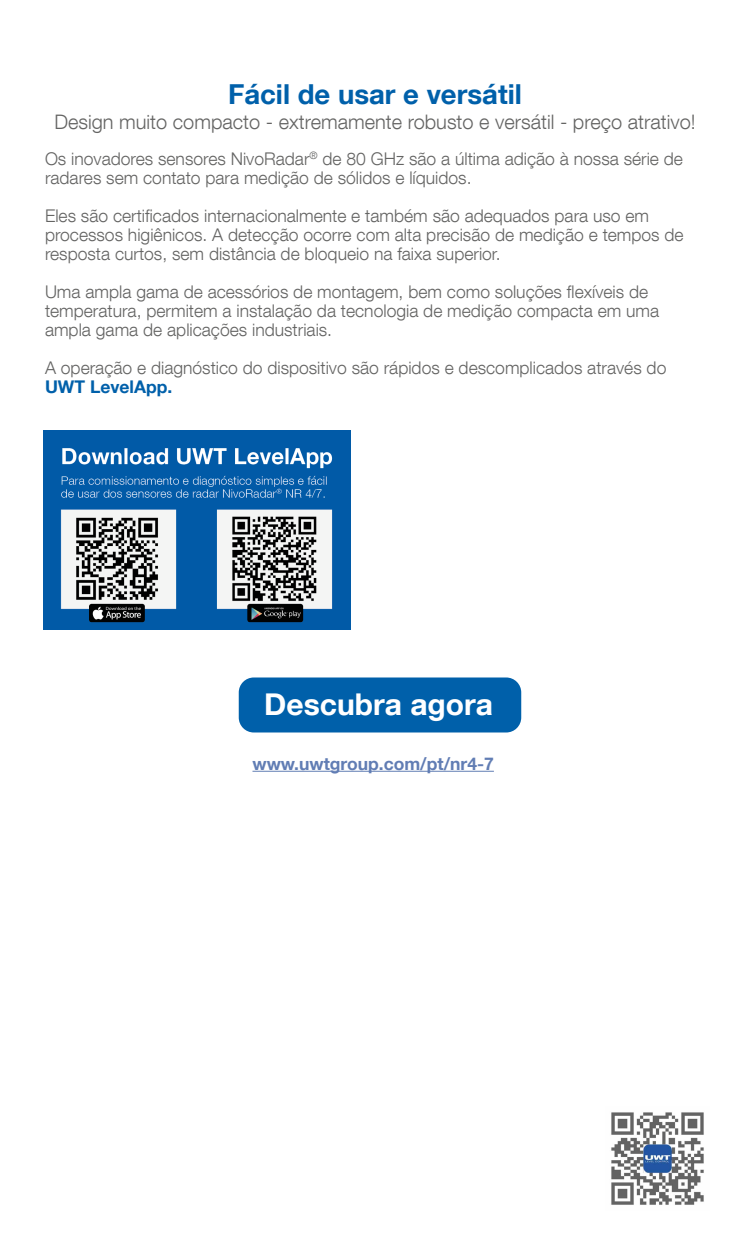
<style>
.page{position:relative;width:750px;height:1250px;background:#fff}
.page>*{position:absolute;margin:0;border:0;box-sizing:border-box;transform-origin:0 0}
.t1{font:700 30px "Helvetica Neue LT Com";color:#fff}
.t2{font:700 27.5px "Helvetica Neue LT Com";color:#0060aa}
.t3{font:300 20px "Helvetica Neue LT Com";color:#646463}
.t4{font:300 17.5px/19px "Helvetica Neue LT Com";color:#646463}
.t5{font:700 17.5px "Helvetica Neue LT Com";color:#617db4}
.t6{font:700 17.5px "Helvetica Neue LT Com";color:#0060aa}
</style>
<div class="page">
<div style="left:239px;top:678px;width:282px;height:54px;background:#0060aa;border-radius:15px"></div>
<img style="left:611px;top:1112px;width:93px;height:93px">
<img style="left:44px;top:430px;width:307px;height:199px">
<hr style="left:253px;top:771px;width:241px;height:1px;background:#617db4">
<h2 class="t2" style="left:228px;top:76px;width:295px">Fácil de usar e versátil</h2>
<p class="t3" style="left:54px;top:109px;width:643px">Design muito compacto - extremamente robusto e versátil - preço atrativo!</p>
<p class="t4" style="left:45px;top:149px;width:640px">Os inovadores sensores NivoRadar<sup>®</sup> de 80 GHz são a última adição à nossa série de radares sem contato para medição de sólidos e líquidos.</p>
<p class="t4" style="left:45px;top:206px;width:640px">Eles são certificados internacionalmente e também são adequados para uso em processos higiênicos. A detecção ocorre com alta precisão de medição e tempos de resposta curtos, sem distância de bloqueio na faixa superior.</p>
<p class="t4" style="left:45px;top:282px;width:616px">Uma ampla gama de acessórios de montagem, bem como soluções flexíveis de temperatura, permitem a instalação da tecnologia de medição compacta em uma ampla gama de aplicações industriais.</p>
<p class="t4" style="left:45px;top:358px;width:623px">A operação e diagnóstico do dispositivo são rápidos e descomplicados através do</p>
<p class="t6" style="left:45px;top:376px;width:129px">UWT LevelApp.</p>
<h1 class="t1" style="left:264px;top:685px;width:230px">Descubra agora</h1>
<p class="t5" style="left:253px;top:753px;width:243px">www.uwtgroup.com/pt/nr4-7</p>
</div>
